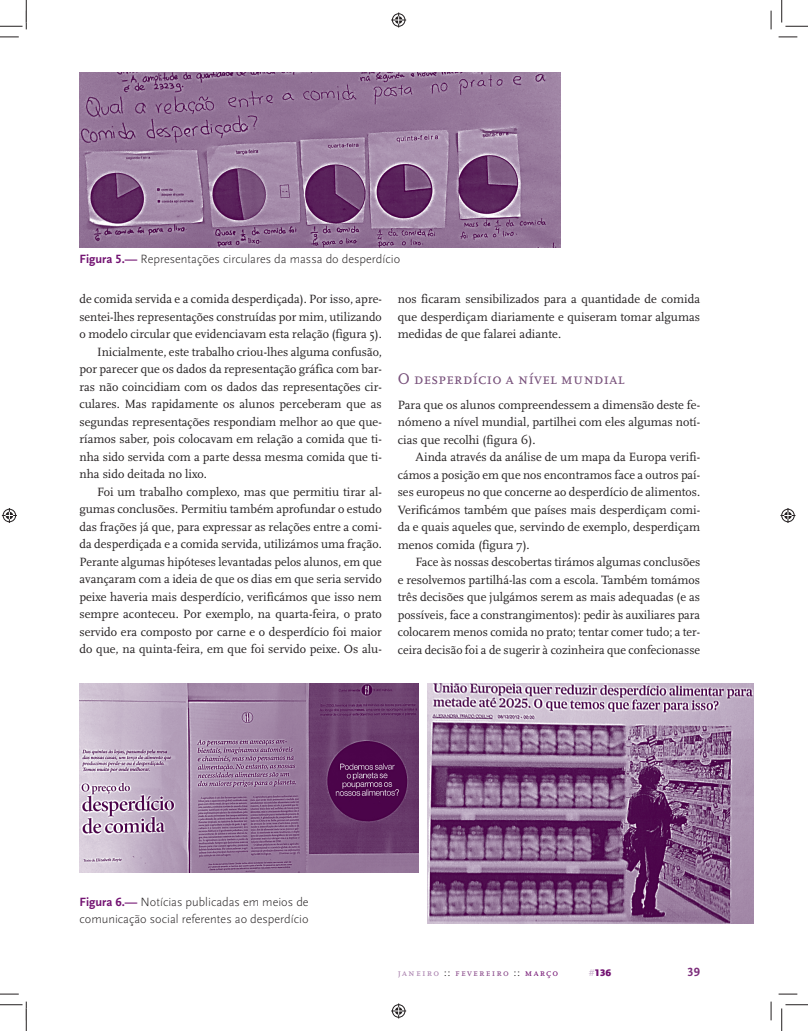
<style>
.page{position:relative;width:808px;height:1031px;background:#fff}
.page>*{position:absolute;margin:0;border:0;box-sizing:border-box;transform-origin:0 0}
.t1{font:16.25px "Scala Caps";color:#77507a}
.t2{font:12.5px/17.5px "Scala";color:#231f20;text-align:justify}
.t3{font:300 12.5px/17.5px "Scala Sans Pro";color:#231f20}
.t4{font:12.5px "Scala Sans Bold SC";color:#7c2d7b}
.t5{font:10px "Scala Caps";letter-spacing:.12em;color:#854385}
.t6{font:900 10px "Scala Sans Pro";color:#731372}
.s1{font-weight:700;color:#731372}
.s2{color:#a77dab}
.s3{color:#231f20}
.s4{color:#731372}
.s5{font-weight:400;color:#c4aac9}
</style>
<div class="page">
<img style="left:79px;top:72px;width:481px;height:175px">
<img style="left:79px;top:683px;width:339px;height:189px">
<img style="left:427px;top:683px;width:326px;height:240px">
<svg style="left:0;top:36px;width:19px;height:2px"></svg>
<svg style="left:778px;top:36px;width:19px;height:2px"></svg>
<svg style="left:0;top:993px;width:19px;height:1px"></svg>
<svg style="left:778px;top:993px;width:19px;height:1px"></svg>
<svg style="left:770px;top:11px;width:1px;height:18px"></svg>
<svg style="left:770px;top:1001px;width:1px;height:19px"></svg>
<svg style="left:0;top:0;width:27px;height:29px"></svg>
<svg style="left:0;top:1001px;width:27px;height:29px"></svg>
<svg style="left:781px;top:0;width:26px;height:27px"></svg>
<svg style="left:781px;top:1004px;width:26px;height:26px"></svg>
<svg style="left:391px;top:13px;width:15px;height:15px"></svg>
<svg style="left:391px;top:1003px;width:15px;height:15px"></svg>
<svg style="left:2px;top:508px;width:15px;height:15px"></svg>
<svg style="left:780px;top:508px;width:15px;height:15px"></svg>
<p class="t3" style="left:79px;top:251px;width:322px"><span class="s1">Figura 5.—</span> Representações circulares da massa do desperdício</p>
<p class="t2" style="left:79px;top:291px;width:304px">de comida servida e a comida desperdiçada). Por isso, apre-</p>
<p class="t2" style="left:79px;top:309px;width:304px">sentei-lhes representações construídas por mim, utilizando</p>
<p class="t2" style="left:79px;top:326px;width:304px">o modelo circular que evidenciavam esta relação (figura 5).</p>
<p class="t2" style="left:97px;top:344px;width:286px">Inicialmente, este trabalho criou-lhes alguma confusão,</p>
<p class="t2" style="left:79px;top:361px;width:304px">por parecer que os dados da representação gráfica com bar-</p>
<p class="t2" style="left:79px;top:379px;width:304px">ras não coincidiam com os dados das representações cir-</p>
<p class="t2" style="left:79px;top:396px;width:304px">culares. Mas rapidamente os alunos perceberam que as</p>
<p class="t2" style="left:79px;top:414px;width:304px">segundas representações respondiam melhor ao que que-</p>
<p class="t2" style="left:79px;top:431px;width:304px">ríamos saber, pois colocavam em relação a comida que ti-</p>
<p class="t2" style="left:79px;top:449px;width:304px">nha sido servida com a parte dessa mesma comida que ti-</p>
<p class="t2" style="left:79px;top:466px;width:129px">nha sido deitada no lixo.</p>
<p class="t2" style="left:97px;top:484px;width:286px">Foi um trabalho complexo, mas que permitiu tirar al-</p>
<p class="t2" style="left:79px;top:501px;width:304px">gumas conclusões. Permitiu também aprofundar o estudo</p>
<p class="t2" style="left:79px;top:519px;width:304px">das frações já que, para expressar as relações entre a comi-</p>
<p class="t2" style="left:79px;top:536px;width:304px">da desperdiçada e a comida servida, utilizámos uma fração.</p>
<p class="t2" style="left:79px;top:554px;width:304px">Perante algumas hipóteses levantadas pelos alunos, em que</p>
<p class="t2" style="left:79px;top:571px;width:304px">avançaram com a ideia de que os dias em que seria servido</p>
<p class="t2" style="left:79px;top:589px;width:304px">peixe haveria mais desperdício, verificámos que isso nem</p>
<p class="t2" style="left:79px;top:606px;width:304px">sempre aconteceu. Por exemplo, na quarta-feira, o prato</p>
<p class="t2" style="left:79px;top:624px;width:304px">servido era composto por carne e o desperdício foi maior</p>
<p class="t2" style="left:79px;top:641px;width:304px">do que, na quinta-feira, em que foi servido peixe. Os alu-</p>
<p class="t2" style="left:397px;top:291px;width:304px">nos ficaram sensibilizados para a quantidade de comida que desperdiçam diariamente e quiseram tomar algumas medidas de que falarei adiante.</p>
<h1 class="t1" style="left:397px;top:369px;width:228px">O desperdício a nível mundial</h1>
<p class="t2" style="left:397px;top:396px;width:304px">Para que os alunos compreendessem a dimensão deste fe&shy;nómeno a nível mundial, partilhei com eles algumas notí&shy;cias que recolhi (figura 6).</p>
<p class="t2" style="left:397px;top:449px;width:304px;text-indent:18px">Ainda através da análise de um mapa da Europa verifi&shy;cámos a posição em que nos encontramos face a outros paí&shy;ses europeus no que concerne ao desperdício de alimentos.<br>Verificámos também que países mais desperdiçam comi&shy;da e quais aqueles que, servindo de exemplo, desperdiçam menos comida (figura 7).</p>
<p class="t2" style="left:397px;top:554px;width:304px;text-indent:18px">Face às nossas descobertas tirámos algumas conclusões e resolvemos partilhá-las com a escola. Também tomámos três decisões que julgámos serem as mais adequadas (e as possíveis, face a constrangimentos): pedir às auxiliares para colocarem menos comida no prato; tentar comer tudo; a ter&shy;ceira decisão foi a de sugerir à cozinheira que confecionasse</p>
<p class="t3" style="left:79px;top:893px;width:230px"><span class="s1">Figura 6.—</span> Notícias publicadas em meios de comunicação social referentes ao desperdício</p>
<p class="t5" style="left:397px;top:966px;width:162px"><span class="s2">janeiro</span> <span class="s3">::</span> fevereiro <span class="s3">::</span> <span class="s4">março</span></p>
<p class="t6" style="left:588px;top:968px;width:24px"><span class="s5">#</span>136</p>
<p class="t4" style="left:687px;top:964px;width:14px">39</p>
</div>
